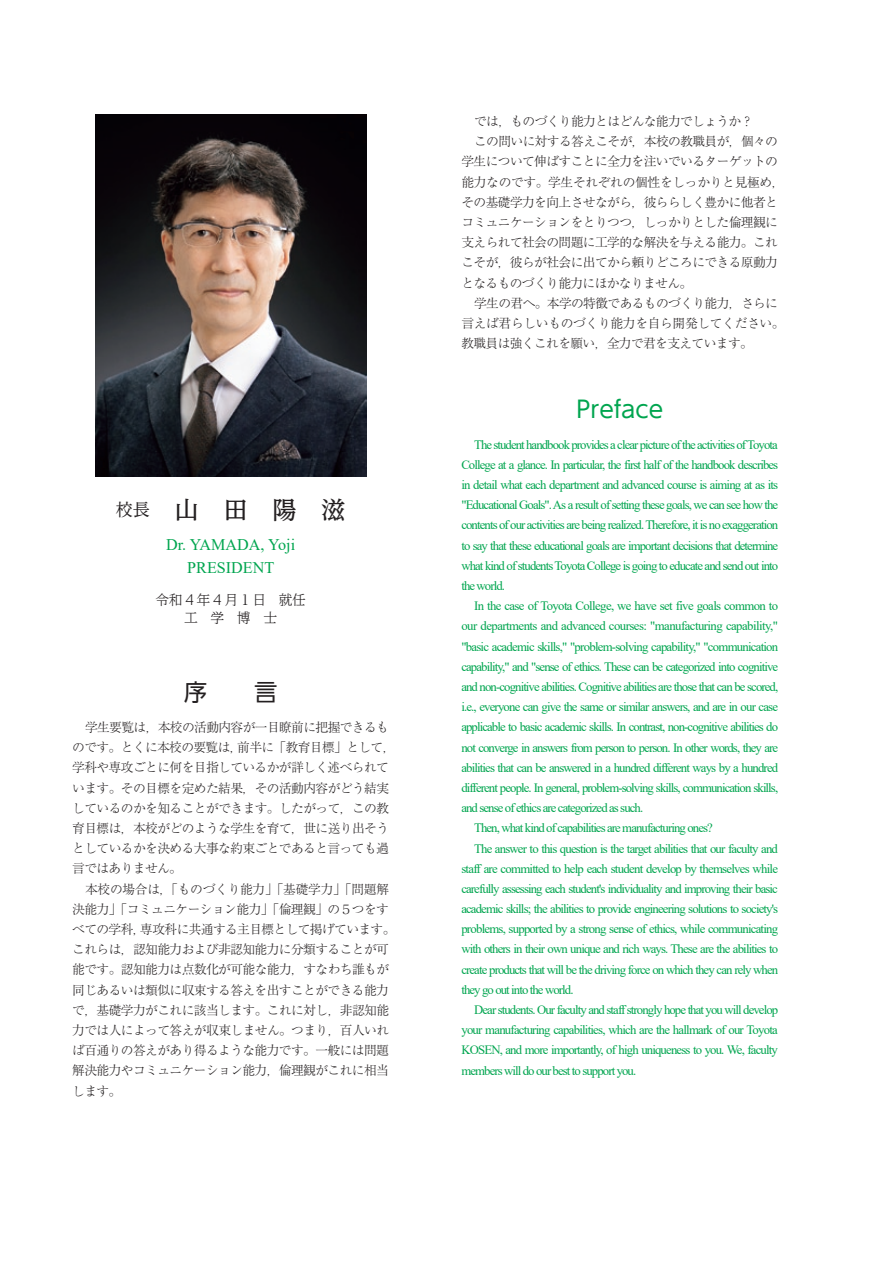
<style>
.page{position:relative;width:893px;height:1263px;background:#fff}
.page>*{position:absolute;margin:0;border:0;box-sizing:border-box;transform-origin:0 0}
.t1{font:500 24.45px "UD Reimin Pr 6 N";color:#231f20}
.t2{font:23.4px "UD Shin Go Pr 6 N";color:#00a54f}
.t3{font:23.4px "UD Shin Go Pr 6 N";color:#231f20}
.t4{font:16.2px/22.4px "Times New Roman";color:#00a54f;text-align:center}
.t5{font:300 13.8px/18.1px "UD Reimin Pr 6 N";letter-spacing:.205em;color:#231f20;text-align:center}
.t6{font:12.75px/20.2px "Times New Roman";letter-spacing:-.07em;color:#00a54f;text-align:justify}
.t7{font:300 12.75px/20.2px "Ryumin Pr 6 N";letter-spacing:-.045em;color:#231f20}
.t8{font:12.75px "Times New Roman";letter-spacing:-.04em;color:#00a54f}
.t9{font:300 12.75px "Ryumin Pr 6 N";letter-spacing:-.025em;color:#231f20}
.t10{font:12.75px "Times New Roman";letter-spacing:-.05em;color:#00a54f}
.s1{font-weight:400;font-size:17.1px}
</style>
<div class="page">
<img style="left:95px;top:115px;width:271px;height:361px">
<h1 class="t1" style="left:116px;top:490px;width:231px"><span class="s1">校長</span> 山　田　陽　滋</h1>
<p class="t4" style="left:166px;top:533px;width:131px">Dr. YAMADA, Yoji<br>PRESIDENT</p>
<p class="t5" style="left:155px;top:591px;width:152px">令和4年4月1日　就任工　学　博　士</p>
<h2 class="t3" style="left:184px;top:673px;width:95px">序　　言</h2>
<p class="t7" style="left:72px;top:716px;width:325px;text-indent:13px">学生要覧は，本校の活動内容が一目瞭前に把握できるものです。とくに本校の要覧は，前半に「教育目標」として，学科や専攻ごとに何を目指しているかが詳しく述べられています。その目標を定めた結果，その活動内容がどう結実しているのかを知ることができます。したがって，この教育目標は，本校がどのような学生を育て，世に送り出そうとしているかを決める大事な約束ごとであると言っても過言ではありません。</p>
<p class="t7" style="left:72px;top:878px;width:325px;text-indent:13px">本校の場合は，「ものづくり能力」「基礎学力」「問題解決能力」「コミュニケーション能力」「倫理観」の５つをすべての学科，専攻科に共通する主目標として掲げています。これらは，認知能力および非認知能力に分類することが可能です。認知能力は点数化が可能な能力，すなわち誰もが同じあるいは類似に収束する答えを出すことができる能力で，基礎学力がこれに該当します。これに対し，非認知能力では人によって答えが収束しません。つまり，百人いれば百通りの答えがあり得るような能力です。一般には問題解決能力やコミュニケーション能力，倫理観がこれに相当します。</p>
<p class="t7" style="left:474px;top:110px;width:281px">では，ものづくり能力とはどんな能力でしょうか？</p>
<p class="t7" style="left:474px;top:131px;width:305px">この問いに対する答えこそが，本校の教職員が，個々の</p>
<p class="t7" style="left:461px;top:151px;width:318px">学生について伸ばすことに全力を注いでいるターゲットの</p>
<p class="t9" style="left:461px;top:172px;width:325px">能力なのです。学生それぞれの個性をしっかりと見極め，</p>
<p class="t7" style="left:461px;top:191px;width:318px">その基礎学力を向上させながら，彼ららしく豊かに他者と</p>
<p class="t7" style="left:461px;top:211px;width:318px">コミュニケーションをとりつつ，しっかりとした倫理観に</p>
<p class="t7" style="left:461px;top:232px;width:318px">支えられて社会の問題に工学的な解決を与える能力。これ</p>
<p class="t7" style="left:461px;top:252px;width:318px">こそが，彼らが社会に出てから頼りどころにできる原動力</p>
<p class="t7" style="left:461px;top:272px;width:232px">となるものづくり能力にほかなりません。</p>
<p class="t7" style="left:474px;top:292px;width:305px">学生の君へ。本学の特徴であるものづくり能力，さらに</p>
<p class="t9" style="left:461px;top:313px;width:325px">言えば君らしいものづくり能力を自ら開発してください。</p>
<p class="t7" style="left:461px;top:333px;width:293px">教職員は強くこれを願い，全力で君を支えています。</p>
<h2 class="t2" style="left:576px;top:390px;width:88px">Preface</h2>
<p class="t6" style="left:461px;top:434px;width:318px;text-indent:13px">The student handbook provides a clear picture of the activities of Toyota College at a glance. In particular, the first half of the handbook describes in detail what each department and advanced course is aiming at as its "Educational Goals". As a result of setting these goals, we can see how the contents of our activities are being realized. Therefore, it is no exaggeration to say that these educational goals are important decisions that determine what kind of students Toyota College is going to educate and send out into the world.</p>
<p class="t10" style="left:474px;top:597px;width:305px">In the case of Toyota College, we have set five goals common to</p>
<p class="t8" style="left:461px;top:617px;width:318px">our departments and advanced courses: "manufacturing capability,"</p>
<p class="t6" style="left:461px;top:636px;width:318px">"basic academic skills," "problem-solving capability," "communication</p>
<p class="t6" style="left:461px;top:656px;width:318px">capability," and "sense of ethics. These can be categorized into cognitive</p>
<p class="t6" style="left:461px;top:676px;width:318px">and non-cognitive abilities. Cognitive abilities are those that can be scored,</p>
<p class="t6" style="left:461px;top:696px;width:318px">i.e., everyone can give the same or similar answers, and are in our case</p>
<p class="t6" style="left:461px;top:716px;width:318px">applicable to basic academic skills. In contrast, non-cognitive abilities do</p>
<p class="t6" style="left:461px;top:737px;width:318px">not converge in answers from person to person. In other words, they are</p>
<p class="t6" style="left:461px;top:757px;width:318px">abilities that can be answered in a hundred different ways by a hundred</p>
<p class="t6" style="left:461px;top:777px;width:318px">different people. In general, problem-solving skills, communication skills,</p>
<p class="t6" style="left:461px;top:797px;width:183px">and sense of ethics are categorized as such.</p>
<p class="t6" style="left:474px;top:817px;width:240px">Then, what kind of capabilities are manufacturing ones?</p>
<p class="t6" style="left:474px;top:838px;width:305px">The answer to this question is the target abilities that our faculty and</p>
<p class="t6" style="left:461px;top:858px;width:318px">staff are committed to help each student develop by themselves while</p>
<p class="t6" style="left:461px;top:878px;width:318px">carefully assessing each student's individuality and improving their basic</p>
<p class="t6" style="left:461px;top:898px;width:318px">academic skills; the abilities to provide engineering solutions to society's</p>
<p class="t6" style="left:461px;top:918px;width:318px">problems, supported by a strong sense of ethics, while communicating</p>
<p class="t6" style="left:461px;top:939px;width:318px">with others in their own unique and rich ways. These are the abilities to</p>
<p class="t6" style="left:461px;top:959px;width:318px">create products that will be the driving force on which they can rely when</p>
<p class="t6" style="left:461px;top:979px;width:114px">they go out into the world.</p>
<p class="t6" style="left:474px;top:999px;width:306px">Dear students. Our faculty and staff strongly hope that you will develop</p>
<p class="t6" style="left:461px;top:1019px;width:318px">your manufacturing capabilities, which are the hallmark of our Toyota</p>
<p class="t6" style="left:461px;top:1040px;width:318px">KOSEN, and more importantly, of high uniqueness to you. We, faculty</p>
<p class="t6" style="left:461px;top:1060px;width:176px">members will do our best to support you.</p>
</div>
